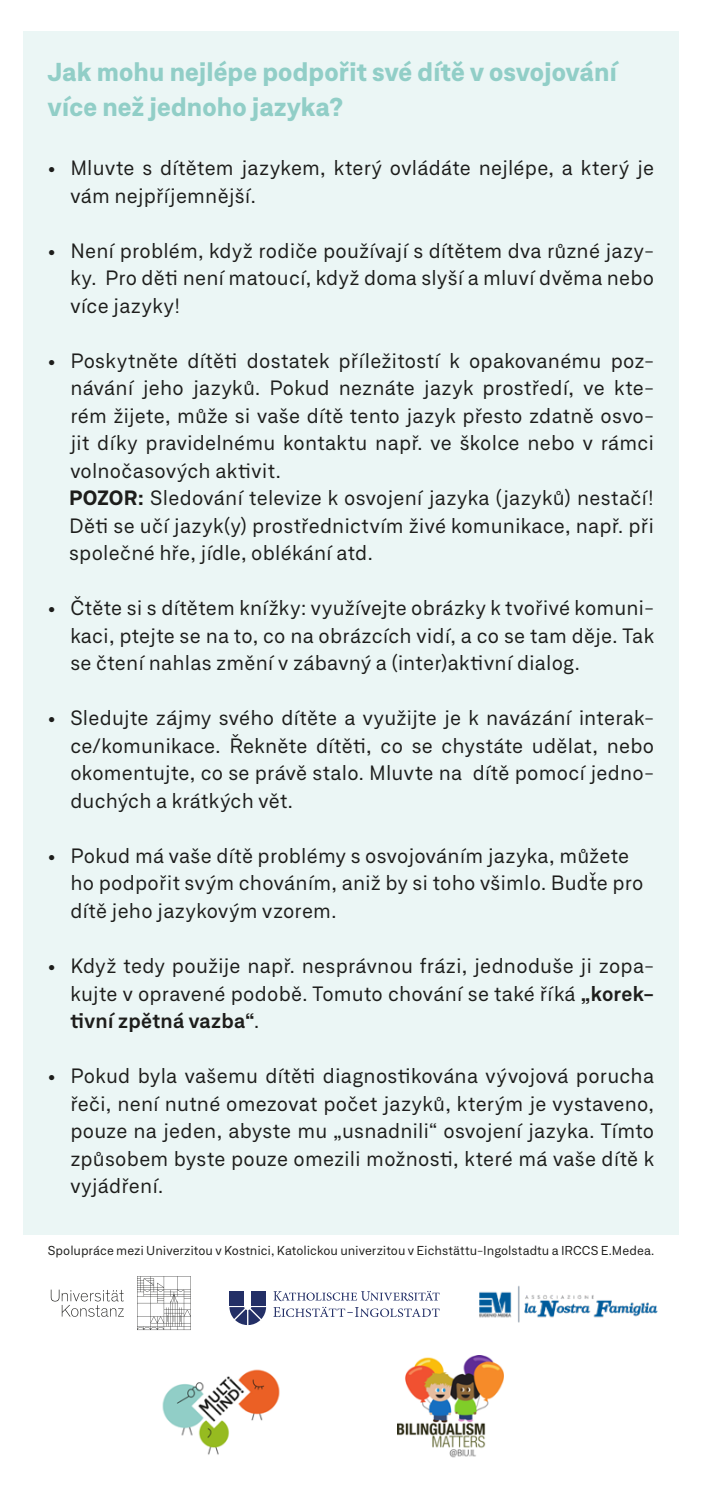
<style>
.page{position:relative;width:702px;height:1489px;background:#fff}
.page>*{position:absolute;margin:0;border:0;box-sizing:border-box;transform-origin:0 0}
.t1{font:800 25px/35px "Neufile Grotesk";letter-spacing:.005em;color:#91cec7}
.t2{font:20px/27.5px "Neufile Grotesk";letter-spacing:.015em;color:#1d1d1b;text-align:justify}
.t3{font:12.5px "Neufile Grotesk";letter-spacing:.005em;color:#1d1d1b}
.s1{font-weight:700}
.s2{font-weight:600}
</style>
<div class="page">
<div style="left:23px;top:31px;width:656px;height:1203px;background:#ebf6f5"></div>
<img style="left:397px;top:1355px;width:106px;height:103px">
<img style="left:162px;top:1369px;width:118px;height:86px">
<svg style="left:273px;top:1291px;width:166px;height:25px"></svg>
<div style="left:229px;top:1291px;width:15px;height:14px;background:#232f66"></div>
<div style="left:251px;top:1291px;width:15px;height:14px;background:#232f66"></div>
<svg style="left:229px;top:1307px;width:37px;height:17px"></svg>
<svg style="left:51px;top:1289px;width:73px;height:27px"></svg>
<svg style="left:137px;top:1276px;width:54px;height:53px"></svg>
<img style="left:479px;top:1286px;width:179px;height:37px">
<p class="t1" style="left:48px;top:54px;width:570px">Jak mohu nejlépe podpořit své dítě v osvojování více než jednoho jazyka?</p>
<p class="t2" style="left:70px;top:154px;width:585px;text-indent:-22px">• Mluvte s dítětem jazykem, který ovládáte nejlépe, a který je vám nejpříjemnější.</p>
<p class="t2" style="left:70px;top:236px;width:585px;text-indent:-22px">• Není problém, když rodiče používají s dítětem dva různé jazy&shy;ky. Pro děti není matoucí, když doma slyší a mluví dvěma nebo více jazyky!</p>
<p class="t2" style="left:69px;top:346px;width:586px;text-align:left;text-indent:-21px">• Poskytněte dítěti dostatek příležitostí k opakovanému poz&shy;návání jeho jazyků. Pokud neznáte jazyk prostředí, ve kte&shy;rém žijete, může si vaše dítě tento jazyk přesto zdatně osvo&shy;jit díky pravidelnému kontaktu např. ve školce nebo v rámci volnočasových aktivit.<br><span class="s1">POZOR:</span> Sledování televize k osvojení jazyka (jazyků) nestačí!<br>Děti se učí jazyk(y) prostřednictvím živé komunikace, např. při společné hře, jídle, oblékání atd.</p>
<p class="t2" style="left:70px;top:594px;width:585px;text-indent:-22px">• Čtěte si s dítětem knížky: využívejte obrázky k tvořivé komuni&shy;kaci, ptejte se na to, co na obrázcích vidí, a co se tam děje. Tak se čtení nahlas změní v zábavný a (inter)aktivní dialog.</p>
<p class="t2" style="left:70px;top:704px;width:585px;text-indent:-22px">• Sledujte zájmy svého dítěte a využijte je k navázání interak&shy;ce/komunikace. Řekněte dítěti, co se chystáte udělat, nebo okomentujte, co se právě stalo. Mluvte na dítě pomocí jedno&shy;duchých a krátkých vět.</p>
<p class="t2" style="left:70px;top:841px;width:574px;text-align:left;text-indent:-22px">• Pokud má vaše dítě problémy s osvojováním jazyka, můžete ho podpořit svým chováním, aniž by si toho všimlo. Budťe pro dítě jeho jazykovým vzorem.</p>
<p class="t2" style="left:70px;top:951px;width:585px;text-indent:-22px">• Když tedy použije např. nesprávnou frázi, jednoduše ji zopa&shy;kujte v opravené podobě. Tomuto chování se také říká <span class="s2">„korek&shy;tivní zpětná vazba“</span>.</p>
<p class="t2" style="left:70px;top:1061px;width:585px;text-indent:-22px">• Pokud byla vašemu dítěti diagnostikována vývojová porucha řeči, není nutné omezovat počet jazyků, kterým je vystaveno, pouze na jeden, abyste mu „usnadnili“ osvojení jazyka. Tímto způsobem byste pouze omezili možnosti, které má vaše dítě k vyjádření.</p>
<p class="t3" style="left:48px;top:1242px;width:608px">Spolupráce mezi Univerzitou v Kostnici, Katolickou univerzitou v Eichstättu-Ingolstadtu a IRCCS E.Medea.</p>
</div>
